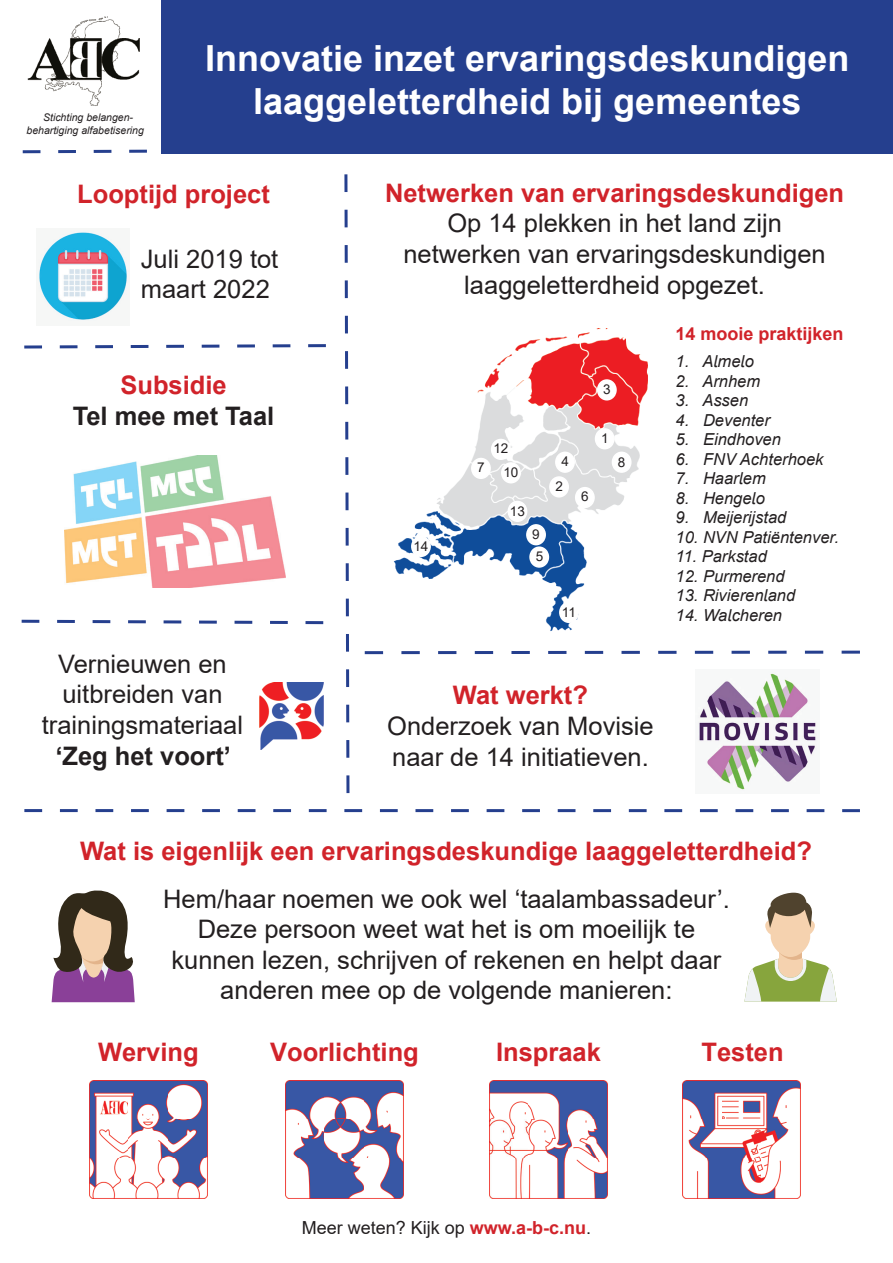
<style>
.page{position:relative;width:893px;height:1263px;background:#fff}
.page>*{position:absolute;margin:0;border:0;box-sizing:border-box;transform-origin:0 0}
.t1{font:700 36px/43.2px "Arial";color:#fff;text-align:center}
.t2{font:25.5px/30.6px "Arial";color:#231f20;text-align:center}
.t3{font:700 25.5px "Arial";color:#d1232a}
.t4{font:700 25.5px "Arial";color:#231f20}
.t5{font:18px "Arial";color:#231f20}
.t6{font:700 18px "Arial";color:#d1232a}
.t7{font:italic 16.5px "Arial";color:#231f20}
.t8{font:13.5px "Arial";color:#231f20}
.t9{font:italic 10.5px/12.6px "Arial";color:#231f20;text-align:center}
.s1{font-weight:700;color:#d1232a}
</style>
<div class="page">
<div style="left:162px;top:0;width:731px;height:153px;background:#253f8e"></div>
<hr style="left:344px;top:174px;width:3px;height:18px;background:#253f8e">
<hr style="left:345px;top:210px;width:3px;height:17px;background:#253f8e">
<hr style="left:345px;top:245px;width:3px;height:18px;background:#253f8e">
<hr style="left:345px;top:280px;width:3px;height:18px;background:#253f8e">
<hr style="left:345px;top:316px;width:3px;height:17px;background:#253f8e">
<hr style="left:345px;top:351px;width:3px;height:18px;background:#253f8e">
<hr style="left:345px;top:386px;width:3px;height:18px;background:#253f8e">
<hr style="left:345px;top:422px;width:3px;height:17px;background:#253f8e">
<hr style="left:345px;top:457px;width:3px;height:18px;background:#253f8e">
<svg style="left:345px;top:492px;width:4px;height:18px"></svg>
<hr style="left:346px;top:528px;width:3px;height:18px;background:#253f8e">
<hr style="left:346px;top:563px;width:3px;height:18px;background:#253f8e">
<hr style="left:346px;top:599px;width:3px;height:17px;background:#253f8e">
<hr style="left:346px;top:634px;width:3px;height:18px;background:#253f8e">
<hr style="left:346px;top:669px;width:3px;height:18px;background:#253f8e">
<hr style="left:346px;top:705px;width:3px;height:17px;background:#253f8e">
<hr style="left:346px;top:740px;width:3px;height:18px;background:#253f8e">
<hr style="left:346px;top:775px;width:3px;height:18px;background:#253f8e">
<img style="left:698px;top:672px;width:119px;height:118px">
<img style="left:65px;top:455px;width:221px;height:133px">
<hr style="left:308px;top:344px;width:18px;height:3px;background:#253f8e">
<hr style="left:273px;top:344px;width:17px;height:3px;background:#253f8e">
<hr style="left:237px;top:344px;width:18px;height:3px;background:#253f8e">
<hr style="left:202px;top:345px;width:17px;height:3px;background:#253f8e">
<hr style="left:166px;top:345px;width:18px;height:3px;background:#253f8e">
<hr style="left:131px;top:345px;width:17px;height:3px;background:#253f8e">
<hr style="left:95px;top:345px;width:18px;height:3px;background:#253f8e">
<hr style="left:60px;top:345px;width:18px;height:3px;background:#253f8e">
<hr style="left:24px;top:345px;width:18px;height:3px;background:#253f8e">
<hr style="left:842px;top:809px;width:18px;height:3px;background:#253f8e">
<hr style="left:807px;top:809px;width:17px;height:3px;background:#253f8e">
<hr style="left:771px;top:809px;width:18px;height:3px;background:#253f8e">
<hr style="left:735px;top:809px;width:18px;height:3px;background:#253f8e">
<hr style="left:700px;top:809px;width:18px;height:3px;background:#253f8e">
<hr style="left:664px;top:809px;width:18px;height:3px;background:#253f8e">
<hr style="left:629px;top:809px;width:18px;height:3px;background:#253f8e">
<hr style="left:593px;top:809px;width:18px;height:3px;background:#253f8e">
<hr style="left:558px;top:809px;width:17px;height:3px;background:#253f8e">
<hr style="left:522px;top:809px;width:18px;height:3px;background:#253f8e">
<hr style="left:487px;top:809px;width:17px;height:3px;background:#253f8e">
<hr style="left:451px;top:809px;width:18px;height:3px;background:#253f8e">
<hr style="left:415px;top:809px;width:18px;height:3px;background:#253f8e">
<hr style="left:380px;top:809px;width:18px;height:3px;background:#253f8e">
<hr style="left:344px;top:809px;width:18px;height:3px;background:#253f8e">
<hr style="left:309px;top:809px;width:18px;height:3px;background:#253f8e">
<hr style="left:273px;top:809px;width:18px;height:3px;background:#253f8e">
<hr style="left:238px;top:809px;width:17px;height:3px;background:#253f8e">
<hr style="left:202px;top:809px;width:18px;height:3px;background:#253f8e">
<hr style="left:167px;top:809px;width:17px;height:3px;background:#253f8e">
<hr style="left:131px;top:809px;width:18px;height:3px;background:#253f8e">
<hr style="left:95px;top:809px;width:18px;height:3px;background:#253f8e">
<hr style="left:60px;top:809px;width:18px;height:3px;background:#253f8e">
<hr style="left:24px;top:809px;width:18px;height:3px;background:#253f8e">
<img style="left:39px;top:231px;width:90px;height:90px">
<hr style="left:305px;top:621px;width:18px;height:3px;background:#253f8e">
<hr style="left:270px;top:621px;width:18px;height:3px;background:#253f8e">
<hr style="left:235px;top:621px;width:17px;height:3px;background:#253f8e">
<svg style="left:199px;top:620px;width:18px;height:4px"></svg>
<hr style="left:164px;top:620px;width:17px;height:3px;background:#253f8e">
<hr style="left:128px;top:620px;width:18px;height:3px;background:#253f8e">
<hr style="left:93px;top:620px;width:17px;height:3px;background:#253f8e">
<hr style="left:57px;top:620px;width:18px;height:3px;background:#253f8e">
<hr style="left:22px;top:620px;width:17px;height:3px;background:#253f8e">
<hr style="left:842px;top:651px;width:18px;height:3px;background:#253f8e">
<hr style="left:805px;top:651px;width:18px;height:3px;background:#253f8e">
<hr style="left:768px;top:651px;width:19px;height:3px;background:#253f8e">
<hr style="left:732px;top:651px;width:18px;height:3px;background:#253f8e">
<hr style="left:695px;top:651px;width:18px;height:3px;background:#253f8e">
<hr style="left:658px;top:651px;width:18px;height:3px;background:#253f8e">
<hr style="left:621px;top:651px;width:19px;height:3px;background:#253f8e">
<hr style="left:585px;top:651px;width:18px;height:3px;background:#253f8e">
<hr style="left:548px;top:651px;width:18px;height:3px;background:#253f8e">
<hr style="left:511px;top:651px;width:19px;height:3px;background:#253f8e">
<hr style="left:475px;top:651px;width:18px;height:3px;background:#253f8e">
<hr style="left:438px;top:651px;width:18px;height:3px;background:#253f8e">
<hr style="left:401px;top:651px;width:19px;height:3px;background:#253f8e">
<hr style="left:365px;top:651px;width:18px;height:3px;background:#253f8e">
<img style="left:393px;top:328px;width:255px;height:303px">
<svg style="left:597px;top:379px;width:20px;height:21px"></svg>
<svg style="left:559px;top:602px;width:20px;height:21px"></svg>
<svg style="left:411px;top:536px;width:20px;height:21px"></svg>
<svg style="left:471px;top:428px;width:161px;height:140px"></svg>
<img style="left:260px;top:682px;width:63px;height:68px">
<img style="left:27px;top:16px;width:113px;height:90px">
<img style="left:683px;top:1080px;width:118px;height:118px">
<img style="left:490px;top:1080px;width:117px;height:118px">
<img style="left:285px;top:1080px;width:118px;height:118px">
<img style="left:89px;top:1080px;width:118px;height:118px">
<hr style="left:129px;top:150px;width:18px;height:3px;background:#253f8e">
<hr style="left:94px;top:150px;width:17px;height:3px;background:#253f8e">
<hr style="left:58px;top:150px;width:18px;height:3px;background:#253f8e">
<hr style="left:23px;top:150px;width:17px;height:3px;background:#253f8e">
<svg style="left:744px;top:893px;width:93px;height:108px"></svg>
<svg style="left:52px;top:890px;width:83px;height:112px"></svg>
<p class="t9" style="left:27px;top:111px;width:119px">Stichting belangen&shy;behartiging alfabetisering</p>
<h1 class="t1" style="left:205px;top:37px;width:646px">Innovatie inzet ervaringsdeskundigen laaggeletterdheid bij gemeentes</h1>
<p class="t3" style="left:77px;top:176px;width:194px">Looptijd project</p>
<p class="t2" style="left:141px;top:243px;width:139px;text-align:left">Juli 2019 tot maart 2022</p>
<p class="t3" style="left:120px;top:367px;width:108px">Subsidie</p>
<p class="t4" style="left:73px;top:398px;width:203px">Tel mee met Taal</p>
<p class="t2" style="left:42px;top:648px;width:203px">Vernieuwen en uitbreiden van trainingsmateriaal</p>
<p class="t4" style="left:55px;top:738px;width:177px">‘Zeg het voort’</p>
<p class="t3" style="left:385px;top:175px;width:461px">Netwerken van ervaringsdeskundigen</p>
<p class="t2" style="left:403px;top:208px;width:424px">Op 14 plekken in het land zijn netwerken van ervaringsdeskundigen laaggeletterdheid opgezet.</p>
<p class="t8" style="left:413px;top:536px;width:17px">14</p>
<p class="t8" style="left:603px;top:380px;width:9px">3</p>
<p class="t8" style="left:493px;top:439px;width:17px">12</p>
<p class="t8" style="left:477px;top:458px;width:9px">7</p>
<p class="t8" style="left:503px;top:463px;width:17px">10</p>
<p class="t8" style="left:510px;top:502px;width:17px">13</p>
<p class="t8" style="left:532px;top:525px;width:9px">9</p>
<p class="t8" style="left:536px;top:547px;width:9px">5</p>
<p class="t8" style="left:561px;top:452px;width:9px">4</p>
<p class="t8" style="left:555px;top:477px;width:9px">2</p>
<p class="t8" style="left:581px;top:487px;width:9px">6</p>
<p class="t8" style="left:601px;top:429px;width:9px">1</p>
<p class="t8" style="left:618px;top:452px;width:9px">8</p>
<p class="t8" style="left:562px;top:602px;width:16px">11</p>
<p class="t6" style="left:675px;top:321px;width:170px">14 mooie praktijken</p>
<p class="t7" style="left:675px;top:351px;width:80px">1. Almelo</p>
<p class="t7" style="left:675px;top:370px;width:86px">2. Arnhem</p>
<p class="t7" style="left:675px;top:390px;width:74px">3. Assen</p>
<p class="t7" style="left:675px;top:409px;width:96px">4. Deventer</p>
<p class="t7" style="left:675px;top:429px;width:107px">5. Eindhoven</p>
<p class="t7" style="left:675px;top:448px;width:149px">6. FNV Achterhoek</p>
<p class="t7" style="left:675px;top:468px;width:92px">7. Haarlem</p>
<p class="t7" style="left:675px;top:487px;width:91px">8. Hengelo</p>
<p class="t7" style="left:675px;top:507px;width:112px">9. Meijerijstad</p>
<p class="t7" style="left:675px;top:526px;width:165px">10. NVN Patiëntenver.</p>
<p class="t7" style="left:675px;top:546px;width:93px">11. Parkstad</p>
<p class="t7" style="left:675px;top:565px;width:111px">12. Purmerend</p>
<p class="t7" style="left:675px;top:585px;width:121px">13. Rivierenland</p>
<p class="t7" style="left:675px;top:604px;width:108px">14. Walcheren</p>
<p class="t3" style="left:453px;top:677px;width:137px">Wat werkt?</p>
<p class="t2" style="left:387px;top:710px;width:268px;text-align:left">Onderzoek van Movisie naar de 14 initiatieven.</p>
<p class="t3" style="left:80px;top:832px;width:733px">Wat is eigenlijk een ervaringsdeskundige laaggeletterdheid?</p>
<p class="t2" style="left:163px;top:883px;width:568px">Hem/haar noemen we ook wel ‘taalambassadeur’.<br>Deze persoon weet wat het is om moeilijk te kunnen lezen, schrijven of rekenen en helpt daar anderen mee op de volgende manieren:</p>
<p class="t3" style="left:98px;top:1034px;width:102px">Werving</p>
<p class="t3" style="left:270px;top:1034px;width:150px">Voorlichting</p>
<p class="t3" style="left:496px;top:1034px;width:106px">Inspraak</p>
<p class="t3" style="left:701px;top:1034px;width:84px">Testen</p>
<p class="t5" style="left:302px;top:1215px;width:291px">Meer weten? Kijk op <span class="s1">www.a-b-c.nu</span>.</p>
</div>
